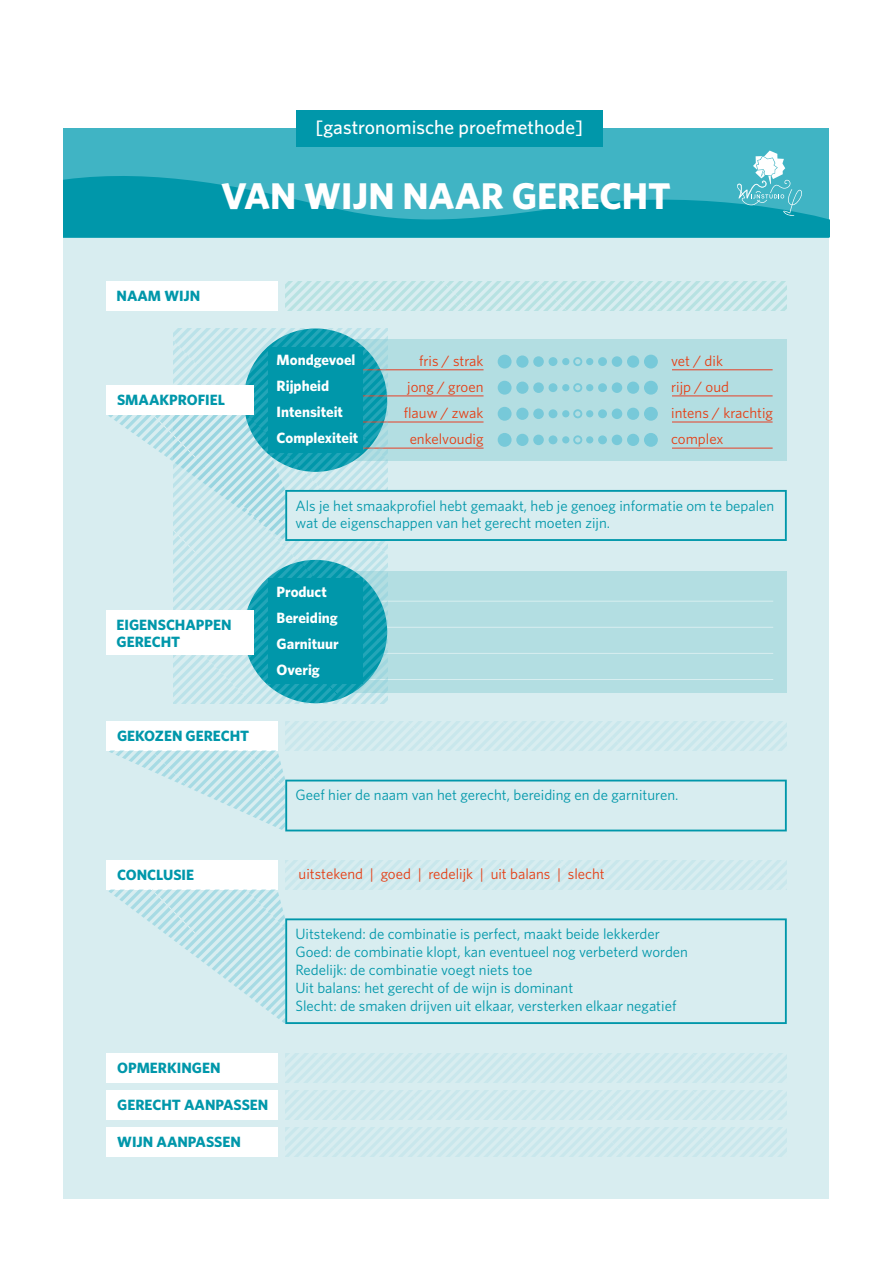
<style>
.page{position:relative;width:893px;height:1263px;background:#fff}
.page>*{position:absolute;margin:0;border:0;box-sizing:border-box;transform-origin:0 0}
.t1{font:700 37.2px "Whitney";color:#fff}
._12__Beeld_Kop_wit{font:500 19.5px "Whitney";color:#fff}
.t2{font:14.85px/17.9px "Whitney";color:#0097aa}
.t3{font:14.85px/26.1px "Whitney";color:#e63c12}
.t4{font:700 14.85px/16.4px "Whitney";color:#0097aa}
.t5{font:700 14.85px/26.1px "Whitney";color:#fff}
</style>
<div class="page">
<div style="left:64px;top:128px;width:765px;height:1071px;background:#d8edf0"></div>
<div style="left:106px;top:1053px;width:172px;height:29px;background:#fff"></div>
<div style="left:285px;top:1053px;width:502px;height:29px;background:#d1eaee"></div>
<div style="left:106px;top:1090px;width:172px;height:29px;background:#fff"></div>
<div style="left:285px;top:1090px;width:502px;height:29px;background:#d1eaee"></div>
<div style="left:106px;top:1127px;width:172px;height:29px;background:#fff"></div>
<div style="left:285px;top:1127px;width:502px;height:29px;background:#d1eaee"></div>
<div style="left:106px;top:860px;width:171px;height:29px;background:#fff"></div>
<div style="left:285px;top:860px;width:502px;height:29px;background:#d1eaee"></div>
<div style="left:106px;top:281px;width:171px;height:29px;background:#fff"></div>
<svg style="left:285px;top:281px;width:502px;height:29px"></svg>
<div style="left:285px;top:721px;width:502px;height:29px;background:#d1eaee"></div>
<div style="left:106px;top:721px;width:171px;height:29px;background:#fff"></div>
<svg style="left:106px;top:889px;width:179px;height:134px"></svg>
<div style="left:64px;top:128px;width:765px;height:109px;background:#40b4c4"></div>
<svg style="left:64px;top:176px;width:765px;height:61px;fill:#0097aa"></svg>
<svg style="left:106px;top:750px;width:681px;height:81px"></svg>
<svg style="left:285px;top:918px;width:502px;height:106px"></svg>
<div style="left:305px;top:571px;width:482px;height:121px;background:#b3dee2"></div>
<hr style="left:277px;top:601px;width:496px;height:1px;background:#fff">
<hr style="left:277px;top:627px;width:496px;height:1px;background:#fff">
<hr style="left:277px;top:653px;width:496px;height:1px;background:#fff">
<hr style="left:277px;top:679px;width:496px;height:1px;background:#fff">
<div style="left:305px;top:339px;width:482px;height:122px;background:#b3dee2"></div>
<div style="left:498px;top:355px;width:14px;height:13px;background:#77c9d9;border-radius:50%"></div>
<div style="left:562px;top:358px;width:7px;height:7px;background:#77c9d9;border-radius:50%"></div>
<div style="left:573px;top:357px;width:9px;height:9px;border:2px solid #77c9d9;border-radius:50%"></div>
<div style="left:549px;top:357px;width:8px;height:9px;background:#77c9d9;border-radius:50%"></div>
<div style="left:533px;top:356px;width:11px;height:11px;background:#77c9d9;border-radius:50%"></div>
<div style="left:516px;top:355px;width:12px;height:13px;background:#77c9d9;border-radius:50%"></div>
<div style="left:644px;top:355px;width:14px;height:13px;background:#77c9d9;border-radius:50%"></div>
<div style="left:586px;top:358px;width:7px;height:7px;background:#77c9d9;border-radius:50%"></div>
<div style="left:598px;top:357px;width:9px;height:9px;background:#77c9d9;border-radius:50%"></div>
<div style="left:612px;top:356px;width:10px;height:11px;background:#77c9d9;border-radius:50%"></div>
<div style="left:627px;top:355px;width:12px;height:13px;background:#77c9d9;border-radius:50%"></div>
<div style="left:498px;top:381px;width:14px;height:14px;background:#77c9d9;border-radius:50%"></div>
<div style="left:562px;top:384px;width:7px;height:7px;background:#77c9d9;border-radius:50%"></div>
<div style="left:573px;top:383px;width:9px;height:9px;border:2px solid #77c9d9;border-radius:50%"></div>
<div style="left:549px;top:383px;width:8px;height:9px;background:#77c9d9;border-radius:50%"></div>
<div style="left:533px;top:382px;width:11px;height:11px;background:#77c9d9;border-radius:50%"></div>
<div style="left:516px;top:382px;width:12px;height:12px;background:#77c9d9;border-radius:50%"></div>
<div style="left:644px;top:381px;width:14px;height:14px;background:#77c9d9;border-radius:50%"></div>
<div style="left:586px;top:384px;width:7px;height:7px;background:#77c9d9;border-radius:50%"></div>
<div style="left:598px;top:383px;width:9px;height:9px;background:#77c9d9;border-radius:50%"></div>
<div style="left:612px;top:382px;width:10px;height:11px;background:#77c9d9;border-radius:50%"></div>
<div style="left:627px;top:382px;width:12px;height:12px;background:#77c9d9;border-radius:50%"></div>
<div style="left:498px;top:407px;width:14px;height:14px;background:#77c9d9;border-radius:50%"></div>
<div style="left:562px;top:410px;width:7px;height:7px;background:#77c9d9;border-radius:50%"></div>
<div style="left:573px;top:409px;width:9px;height:9px;border:2px solid #77c9d9;border-radius:50%"></div>
<div style="left:549px;top:409px;width:8px;height:9px;background:#77c9d9;border-radius:50%"></div>
<div style="left:533px;top:408px;width:11px;height:11px;background:#77c9d9;border-radius:50%"></div>
<div style="left:516px;top:408px;width:12px;height:12px;background:#77c9d9;border-radius:50%"></div>
<div style="left:644px;top:407px;width:14px;height:14px;background:#77c9d9;border-radius:50%"></div>
<div style="left:586px;top:410px;width:7px;height:7px;background:#77c9d9;border-radius:50%"></div>
<div style="left:598px;top:409px;width:9px;height:9px;background:#77c9d9;border-radius:50%"></div>
<div style="left:612px;top:408px;width:10px;height:11px;background:#77c9d9;border-radius:50%"></div>
<div style="left:627px;top:408px;width:12px;height:12px;background:#77c9d9;border-radius:50%"></div>
<hr style="left:672px;top:369px;width:101px;height:1px;background:#e74027">
<hr style="left:672px;top:396px;width:101px;height:1px;background:#e74027">
<hr style="left:277px;top:369px;width:207px;height:1px;background:#e74027">
<hr style="left:277px;top:396px;width:207px;height:1px;background:#e74027">
<svg style="left:174px;top:328px;width:213px;height:376px"></svg>
<div style="left:106px;top:385px;width:148px;height:29px;background:#fff"></div>
<div style="left:268px;top:347px;width:95px;height:106px;background:#0097aa"></div>
<div style="left:268px;top:579px;width:95px;height:105px;background:#0097aa"></div>
<div style="left:106px;top:610px;width:148px;height:45px;background:#fff"></div>
<svg style="left:106px;top:414px;width:681px;height:127px"></svg>
<div style="left:296px;top:110px;width:306px;height:37px;background:#0097aa"></div>
<svg style="left:737px;top:151px;width:65px;height:65px"></svg>
<p class="_12__Beeld_Kop_wit" style="left:315px;top:114px;width:269px">[gastronomische proefmethode]</p>
<p class="t1" style="left:221px;top:171px;width:451px">VAN WIJN NAAR GERECHT</p>
<p class="t4" style="left:117px;top:287px;width:85px">NAAM WIJN</p>
<p class="t4" style="left:117px;top:391px;width:109px">SMAAKPROFIEL</p>
<p class="t4" style="left:117px;top:617px;width:117px">EIGENSCHAPPEN<br>GERECHT</p>
<p class="t4" style="left:117px;top:727px;width:134px">GEKOZEN GERECHT</p>
<p class="t5" style="left:277px;top:347px;width:83px">Mondgevoel<br>Rijpheid<br>Intensiteit<br>Complexiteit</p>
<p class="t3" style="left:404px;top:347px;width:81px;text-align:right">fris / strak jong / groen flauw / zwak enkelvoudig</p>
<p class="t3" style="left:671px;top:347px;width:103px">vet / dik<br>rijp / oud<br>intens / krachtig complex</p>
<p class="t2" style="left:295px;top:496px;width:480px">Als je het smaakprofiel hebt gemaakt, heb je genoeg informatie om te bepalen wat de eigenschappen van het gerecht moeten zijn.</p>
<p class="t5" style="left:277px;top:578px;width:64px">Product<br>Bereiding<br>Garnituur<br>Overig</p>
<p class="t2" style="left:295px;top:786px;width:384px">Geef hier de naam van het gerecht, bereiding en de garnituren.</p>
<p class="t4" style="left:117px;top:866px;width:79px">CONCLUSIE</p>
<p class="t4" style="left:117px;top:1059px;width:105px">OPMERKINGEN</p>
<p class="t4" style="left:117px;top:1096px;width:153px">GERECHT AANPASSEN</p>
<p class="t4" style="left:117px;top:1133px;width:125px">WIJN AANPASSEN</p>
<p class="t3" style="left:299px;top:860px;width:308px">uitstekend | goed | redelijk | uit balans | slecht</p>
<p class="t2" style="left:295px;top:925px;width:394px">Uitstekend: de combinatie is perfect, maakt beide lekkerder Goed: de combinatie klopt, kan eventueel nog verbeterd worden Redelijk: de combinatie voegt niets toe<br>Uit balans: het gerecht of de wijn is dominant<br>Slecht: de smaken drijven uit elkaar, versterken elkaar negatief</p>
</div>
